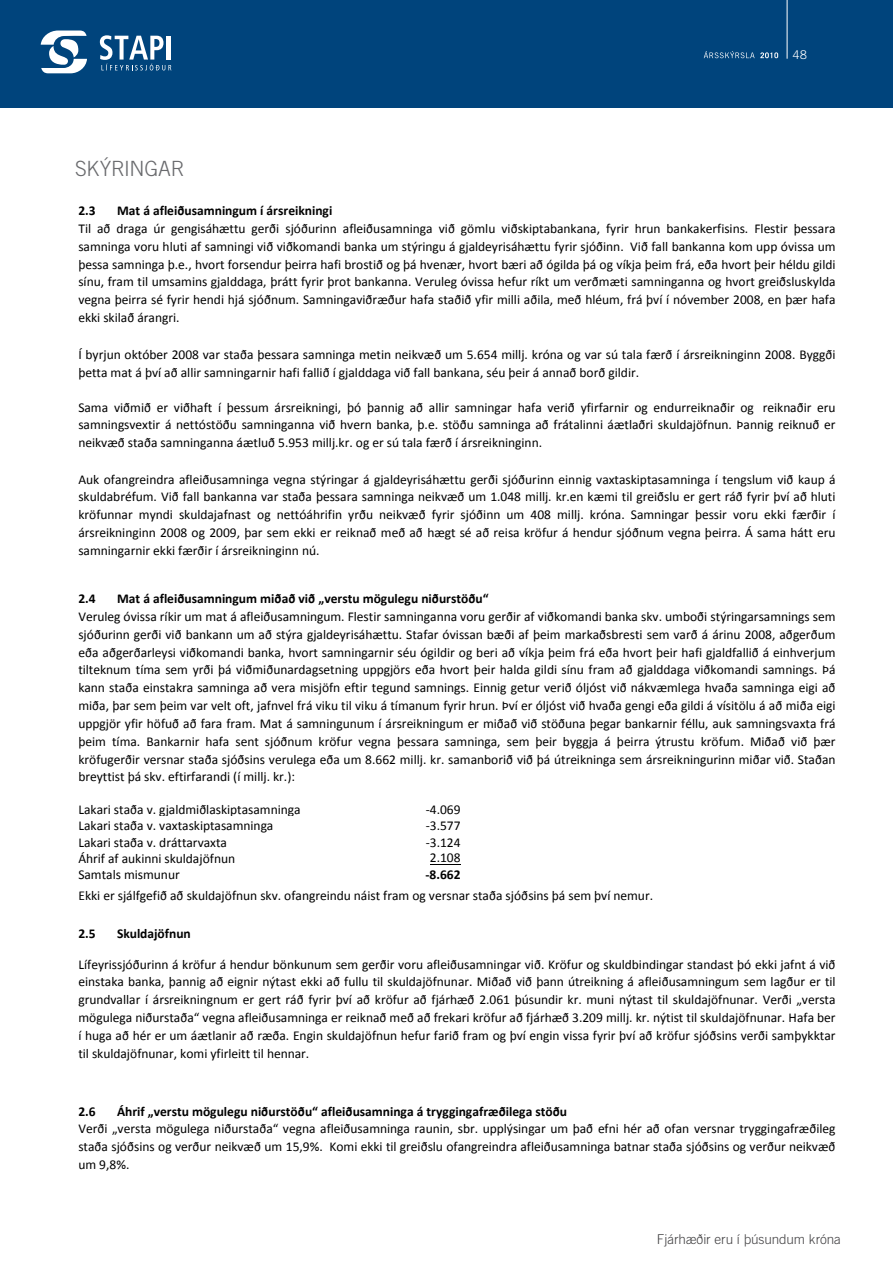
<style>
.page{position:relative;width:893px;height:1263px;background:#fff}
.page>*{position:absolute;margin:0;border:0;box-sizing:border-box;transform-origin:0 0}
.t1{font:300 21px "Trade Gothic";letter-spacing:-.015em;color:#696a6d}
.t2{font:13.5px/17.9px "Calibri";color:#000;text-align:justify}
.t3{font:700 13.5px "Calibri";color:#000}
.t4{font:300 13.5px "Trade Gothic";letter-spacing:-.005em;color:#414042}
.t5{font:300 12px "Trade Gothic";color:#fff}
</style>
<div class="page">
<div style="left:0;top:0;width:893px;height:108px;background:#00447c"></div>
<svg style="left:41px;top:31px;width:46px;height:42px"></svg>
<svg style="left:100px;top:35px;width:71px;height:35px"></svg>
<hr style="left:787px;top:0;width:1px;height:59px;background:#fff">
<svg style="left:704px;top:51px;width:74px;height:7px"></svg>
<hr style="left:430px;top:864px;width:31px;height:1px;background:#000">
<h1 class="t1" style="left:75px;top:157px;width:111px">SKÝRINGAR</h1>
<p class="t3" style="left:78px;top:202px;width:19px">2.3</p>
<p class="t3" style="left:117px;top:202px;width:217px">Mat á afleiðusamningum í ársreikningi</p>
<p class="t5" style="left:793px;top:47px;width:15px">48</p>
<p class="t2" style="left:78px;top:220px;width:759px">Til að draga úr gengisáhættu gerði sjóðurinn afleiðusamninga við gömlu viðskiptabankana, fyrir hrun bankakerfisins. Flestir þessara samninga voru hluti af samningi við viðkomandi banka um stýringu á gjaldeyrisáhættu fyrir sjóðinn. Við fall bankanna kom upp óvissa um þessa samninga þ.e., hvort forsendur þeirra hafi brostið og þá hvenær, hvort bæri að ógilda þá og víkja þeim frá, eða hvort þeir héldu gildi sínu, fram til umsamins gjalddaga, þrátt fyrir þrot bankanna. Veruleg óvissa hefur ríkt um verðmæti samninganna og hvort greiðsluskylda vegna þeirra sé fyrir hendi hjá sjóðnum. Samningaviðræður hafa staðið yfir milli aðila, með hléum, frá því í nóvember 2008, en þær hafa ekki skilað árangri.</p>
<p class="t2" style="left:78px;top:346px;width:759px">Í byrjun október 2008 var staða þessara samninga metin neikvæð um 5.654 millj. króna og var sú tala færð í ársreikninginn 2008. Byggði þetta mat á því að allir samningarnir hafi fallið í gjalddaga við fall bankana, séu þeir á annað borð gildir.</p>
<p class="t2" style="left:78px;top:398px;width:759px">Sama viðmið er viðhaft í þessum ársreikningi, þó þannig að allir samningar hafa verið yfirfarnir og endurreiknaðir og reiknaðir eru samningsvextir á nettóstöðu samninganna við hvern banka, þ.e. stöðu samninga að frátalinni áætlaðri skuldajöfnun. Þannig reiknuð er neikvæð staða samninganna áætluð 5.953 millj.kr. og er sú tala færð í ársreikninginn.</p>
<p class="t2" style="left:78px;top:470px;width:759px">Auk ofangreindra afleiðusamninga vegna stýringar á gjaldeyrisáhættu gerði sjóðurinn einnig vaxtaskiptasamninga í tengslum við kaup á skuldabréfum. Við fall bankanna var staða þessara samninga neikvæð um 1.048 millj. kr.en kæmi til greiðslu er gert ráð fyrir því að hluti kröfunnar myndi skuldajafnast og nettóáhrifin yrðu neikvæð fyrir sjóðinn um 408 millj. króna. Samningar þessir voru ekki færðir í ársreikninginn 2008 og 2009, þar sem ekki er reiknað með að hægt sé að reisa kröfur á hendur sjóðnum vegna þeirra. Á sama hátt eru samningarnir ekki færðir í ársreikninginn nú.</p>
<p class="t3" style="left:78px;top:590px;width:19px">2.4</p>
<p class="t3" style="left:117px;top:590px;width:373px">Mat á afleiðusamningum miðað við „verstu mögulegu niðurstöðu“</p>
<p class="t2" style="left:78px;top:608px;width:759px">Veruleg óvissa ríkir um mat á afleiðusamningum. Flestir samninganna voru gerðir af viðkomandi banka skv. umboði stýringarsamnings sem sjóðurinn gerði við bankann um að stýra gjaldeyrisáhættu. Stafar óvissan bæði af þeim markaðsbresti sem varð á árinu 2008, aðgerðum eða aðgerðarleysi viðkomandi banka, hvort samningarnir séu ógildir og beri að víkja þeim frá eða hvort þeir hafi gjaldfallið á einhverjum tilteknum tíma sem yrði þá viðmiðunardagsetning uppgjörs eða hvort þeir halda gildi sínu fram að gjalddaga viðkomandi samnings. Þá kann staða einstakra samninga að vera misjöfn eftir tegund samnings. Einnig getur verið óljóst við nákvæmlega hvaða samninga eigi að miða, þar sem þeim var velt oft, jafnvel frá viku til viku á tímanum fyrir hrun. Því er óljóst við hvaða gengi eða gildi á vísitölu á að miða eigi uppgjör yfir höfuð að fara fram. Mat á samningunum í ársreikningum er miðað við stöðuna þegar bankarnir féllu, auk samningsvaxta frá þeim tíma. Bankarnir hafa sent sjóðnum kröfur vegna þessara samninga, sem þeir byggja á þeirra ýtrustu kröfum. Miðað við þær kröfugerðir versnar staða sjóðsins verulega eða um 8.662 millj. kr. samanborið við þá útreikninga sem ársreikningurinn miðar við. Staðan breyttist þá skv. eftirfarandi (í millj. kr.):</p>
<p class="t2" style="left:78px;top:800px;width:224px">Lakari staða v. gjaldmiðlaskiptasamninga</p>
<p class="t2" style="left:426px;top:800px;width:36px">-4.069</p>
<p class="t2" style="left:78px;top:817px;width:197px">Lakari staða v. vaxtaskiptasamninga</p>
<p class="t2" style="left:426px;top:817px;width:36px">-3.577</p>
<p class="t2" style="left:78px;top:833px;width:150px">Lakari staða v. dráttarvaxta</p>
<p class="t2" style="left:426px;top:833px;width:36px">-3.124</p>
<p class="t2" style="left:78px;top:849px;width:158px">Áhrif af aukinni skuldajöfnun</p>
<p class="t2" style="left:430px;top:849px;width:32px">2.108</p>
<p class="t2" style="left:78px;top:866px;width:103px">Samtals mismunur</p>
<p class="t3" style="left:425px;top:866px;width:37px">-8.662</p>
<p class="t2" style="left:78px;top:886px;width:576px">Ekki er sjálfgefið að skuldajöfnun skv. ofangreindu náist fram og versnar staða sjóðsins þá sem því nemur.</p>
<p class="t3" style="left:78px;top:925px;width:19px">2.5</p>
<p class="t3" style="left:117px;top:925px;width:75px">Skuldajöfnun</p>
<p class="t2" style="left:78px;top:955px;width:759px">Lífeyrissjóðurinn á kröfur á hendur bönkunum sem gerðir voru afleiðusamningar við. Kröfur og skuldbindingar standast þó ekki jafnt á við einstaka banka, þannig að eignir nýtast ekki að fullu til skuldajöfnunar. Miðað við þann útreikning á afleiðusamningum sem lagður er til grundvallar í ársreikningnum er gert ráð fyrir því að kröfur að fjárhæð 2.061 þúsundir kr. muni nýtast til skuldajöfnunar. Verði „versta mögulega niðurstaða“ vegna afleiðusamninga er reiknað með að frekari kröfur að fjárhæð 3.209 millj. kr. nýtist til skuldajöfnunar. Hafa ber í huga að hér er um áætlanir að ræða. Engin skuldajöfnun hefur farið fram og því engin vissa fyrir því að kröfur sjóðsins verði samþykktar til skuldajöfnunar, komi yfirleitt til hennar.</p>
<p class="t3" style="left:78px;top:1102px;width:19px">2.6</p>
<p class="t3" style="left:117px;top:1102px;width:452px">Áhrif „verstu mögulegu niðurstöðu“ afleiðusamninga á tryggingafræðilega stöðu</p>
<p class="t2" style="left:78px;top:1120px;width:759px">Verði „versta mögulega niðurstaða“ vegna afleiðusamninga raunin, sbr. upplýsingar um það efni hér að ofan versnar tryggingafræðileg staða sjóðsins og verður neikvæð um 15,9%. Komi ekki til greiðslu ofangreindra afleiðusamninga batnar staða sjóðsins og verður neikvæð um 9,8%.</p>
<p class="t4" style="left:657px;top:1231px;width:186px">Fjárhæðir eru í þúsundum króna</p>
</div>
